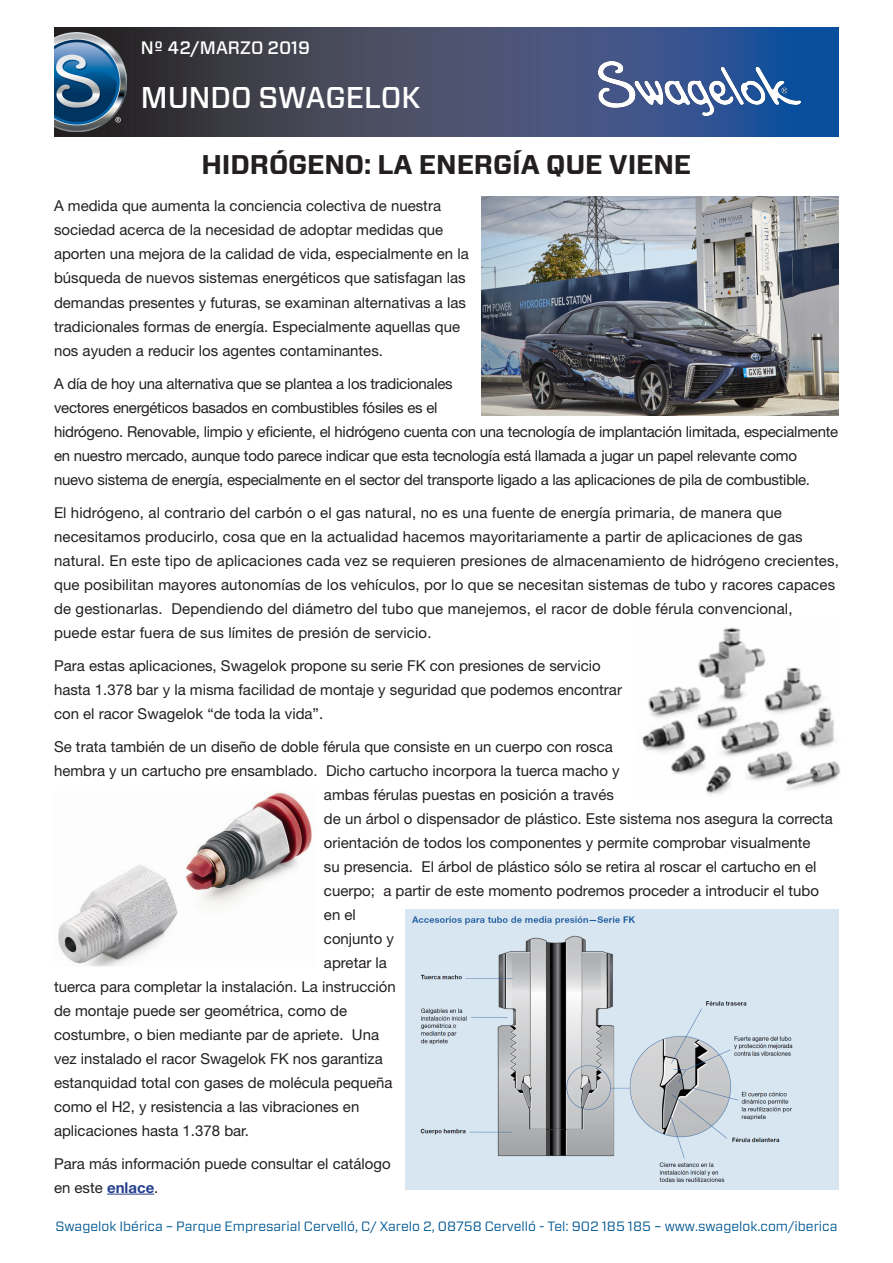
<style>
.page{position:relative;width:893px;height:1263px;background:#fff}
.page>*{position:absolute;margin:0;border:0;box-sizing:border-box;transform-origin:0 0}
.t1{font:500 30px "Forza";color:#fff}
.t2{font:700 27px "Forza";letter-spacing:-.005em;color:#231f20}
.t3{font:500 18px "Forza";color:#fff}
.t4{font:15px/24px "Helvetica Neue LT Std";color:#231f20}
.t5{font:13.5px "Forza";color:#015792}
.s1{font-weight:700;color:#253f8e}
</style>
<div class="page">
<hr style="left:107px;top:1194px;width:47px;height:1px;background:#253f8e">
<svg style="left:54px;top:28px;width:785px;height:108px;background:#3c4968"></svg>
<img style="left:54px;top:32px;width:72px;height:100px">
<img style="left:598px;top:62px;width:203px;height:53px">
<img style="left:482px;top:196px;width:357px;height:220px">
<img style="left:58px;top:792px;width:254px;height:174px">
<img style="left:405px;top:909px;width:434px;height:281px">
<img style="left:642px;top:627px;width:199px;height:168px">
<p class="t3" style="left:141px;top:35px;width:171px">Nº 42/MARZO 2019</p>
<p class="t1" style="left:141px;top:77px;width:281px">MUNDO SWAGELOK</p>
<p class="t2" style="left:202px;top:147px;width:491px">HIDRÓGENO: LA ENERGÍA QUE VIENE</p>
<p class="t4" style="left:54px;top:194px;width:416px">A medida que aumenta la conciencia colectiva de nuestra sociedad acerca de la necesidad de adoptar medidas que aporten una mejora de la calidad de vida, especialmente en la búsqueda de nuevos sistemas energéticos que satisfagan las demandas presentes y futuras, se examinan alternativas a las tradicionales formas de energía. Especialmente aquellas que nos ayuden a reducir los agentes contaminantes.</p>
<p class="t4" style="left:54px;top:371px;width:786px">A día de hoy una alternativa que se plantea a los tradicionales<br>vectores energéticos basados en combustibles fósiles es el<br>hidrógeno. Renovable, limpio y eficiente, el hidrógeno cuenta con una tecnología de implantación limitada, especialmente en nuestro mercado, aunque todo parece indicar que esta tecnología está llamada a jugar un papel relevante como nuevo sistema de energía, especialmente en el sector del transporte ligado a las aplicaciones de pila de combustible.</p>
<p class="t4" style="left:54px;top:500px;width:786px">El hidrógeno, al contrario del carbón o el gas natural, no es una fuente de energía primaria, de manera que necesitamos producirlo, cosa que en la actualidad hacemos mayoritariamente a partir de aplicaciones de gas natural. En este tipo de aplicaciones cada vez se requieren presiones de almacenamiento de hidrógeno crecientes, que posibilitan mayores autonomías de los vehículos, por lo que se necesitan sistemas de tubo y racores capaces de gestionarlas. Dependiendo del diámetro del tubo que manejemos, el racor de doble férula convencional, puede estar fuera de sus límites de presión de servicio.</p>
<p class="t4" style="left:54px;top:653px;width:569px">Para estas aplicaciones, Swagelok propone su serie FK con presiones de servicio hasta 1.378 bar y la misma facilidad de montaje y seguridad que podemos encontrar con el racor Swagelok “de toda la vida”.</p>
<p class="t4" style="left:54px;top:734px;width:560px">Se trata también de un diseño de doble férula que consiste en un cuerpo con rosca</p>
<p class="t4" style="left:54px;top:758px;width:567px">hembra y un cartucho pre ensamblado. Dicho cartucho incorpora la tuerca macho y</p>
<p class="t4" style="left:324px;top:782px;width:292px">ambas férulas puestas en posición a través</p>
<p class="t4" style="left:324px;top:806px;width:510px">de un árbol o dispensador de plástico. Este sistema nos asegura la correcta</p>
<p class="t4" style="left:324px;top:830px;width:488px">orientación de todos los componentes y permite comprobar visualmente</p>
<p class="t4" style="left:324px;top:854px;width:494px">su presencia. El árbol de plástico sólo se retira al roscar el cartucho en el</p>
<p class="t4" style="left:324px;top:878px;width:497px">cuerpo; a partir de este momento podremos proceder a introducir el tubo</p>
<p class="t4" style="left:324px;top:902px;width:33px">en el</p>
<p class="t4" style="left:324px;top:926px;width:72px">conjunto y</p>
<p class="t4" style="left:324px;top:950px;width:65px">apretar la</p>
<p class="t4" style="left:54px;top:974px;width:343px">tuerca para completar la instalación. La instrucción</p>
<p class="t4" style="left:54px;top:998px;width:295px">de montaje puede ser geométrica, como de</p>
<p class="t4" style="left:54px;top:1022px;width:327px">costumbre, o bien mediante par de apriete. Una</p>
<p class="t4" style="left:54px;top:1046px;width:330px">vez instalado el racor Swagelok FK nos garantiza</p>
<p class="t4" style="left:54px;top:1070px;width:340px">estanquidad total con gases de molécula pequeña</p>
<p class="t4" style="left:54px;top:1094px;width:307px">como el H2, y resistencia a las vibraciones en</p>
<p class="t4" style="left:54px;top:1118px;width:197px">aplicaciones hasta 1.378 bar.</p>
<p class="t4" style="left:54px;top:1151px;width:338px">Para más información puede consultar el catálogo en este <span class="s1">enlace</span>.</p>
<p class="t5" style="left:56px;top:1217px;width:783px">Swagelok Ibérica – Parque Empresarial Cervelló, C/ Xarelo 2, 08758 Cervelló - Tel: 902 185 185 – www.swagelok.com/iberica</p>
</div>
